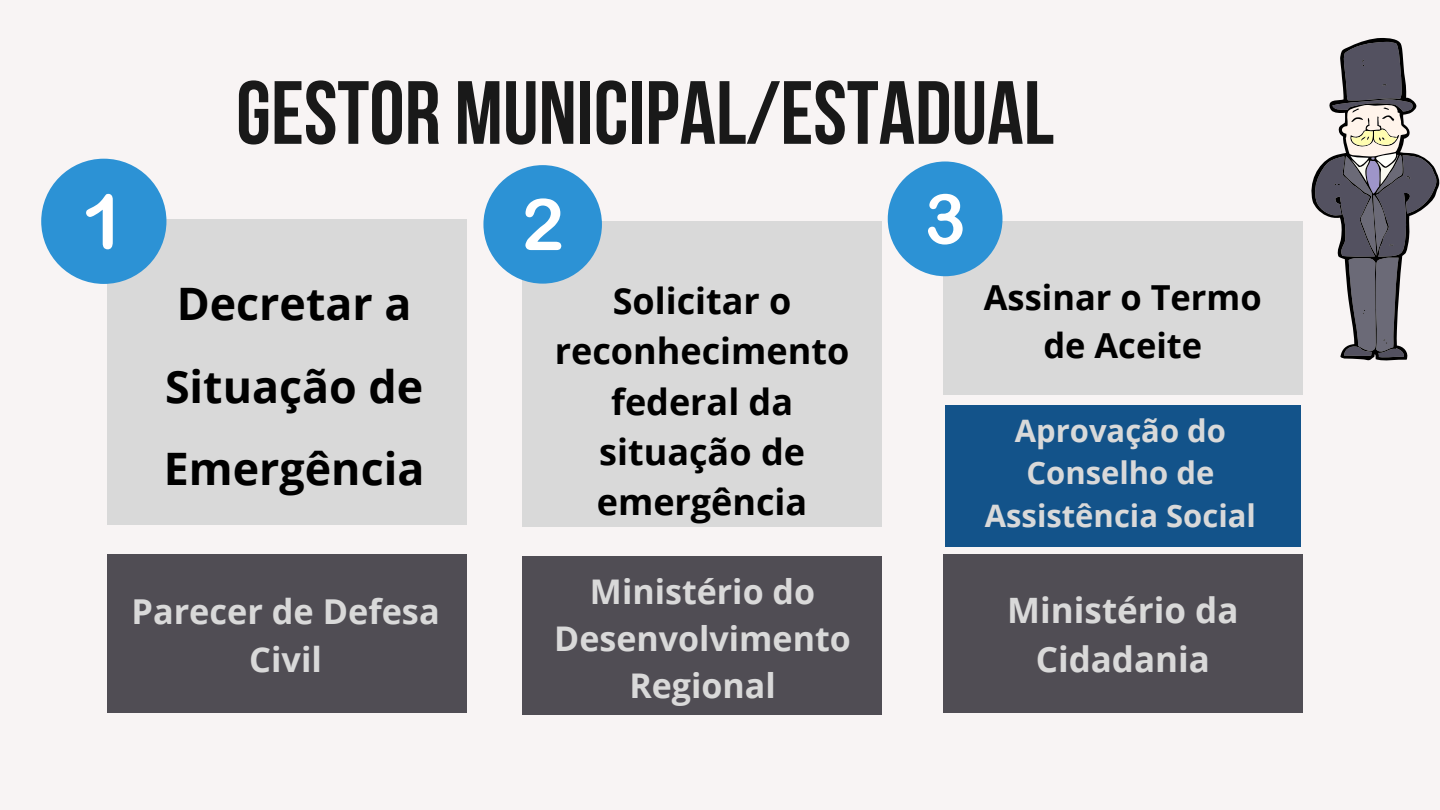
<style>
.page{position:relative;width:1440px;height:810px;background:#f8f4f4}
.page>*{position:absolute;margin:0;border:0;box-sizing:border-box;transform-origin:0 0}
.t1{font:700 89.5px "Bebas Neue";color:#191919}
.t2{font:700 44.7px/82.5px "Open Sans";color:#000}
.t3{font:700 36px/50.2px "Open Sans";color:#000;text-align:center}
.t4{font:700 35px/48.8px "Open Sans";color:#d9d9d9;text-align:center}
.t5{font:700 34.5px/48px "Open Sans";color:#000;text-align:center}
.t6{font:700 34.3px/48px "Open Sans";color:#d9d9d9;text-align:center}
.t7{font:700 34px/47.2px "Open Sans";color:#d9d9d9;text-align:center}
.t8{font:700 31px/42.8px "Open Sans";color:#d9d9d9;text-align:center}
</style>
<div class="page">
<div style="left:107px;top:219px;width:360px;height:305px;background:#d9d9d9"></div>
<svg style="left:1311px;top:38px;width:129px;height:323px"></svg>
<div style="left:41px;top:159px;width:125px;height:125px;background:#2c92d5;border-radius:50%"></div>
<svg style="left:86px;top:194px;width:27px;height:55px"></svg>
<div style="left:107px;top:554px;width:360px;height:159px;background:#504d54"></div>
<div style="left:522px;top:556px;width:360px;height:159px;background:#504d54"></div>
<div style="left:522px;top:221px;width:360px;height:306px;background:#d9d9d9"></div>
<div style="left:483px;top:165px;width:119px;height:119px;background:#2c92d5;border-radius:50%"></div>
<svg style="left:525px;top:198px;width:36px;height:52px"></svg>
<div style="left:943px;top:221px;width:360px;height:174px;background:#d9d9d9"></div>
<div style="left:943px;top:554px;width:360px;height:159px;background:#504d54"></div>
<div style="left:945px;top:405px;width:356px;height:142px;background:#13538a"></div>
<div style="left:888px;top:161px;width:115px;height:115px;background:#2c92d5;border-radius:50%"></div>
<svg style="left:928px;top:194px;width:35px;height:51px"></svg>
<p class="t1" style="left:236px;top:77px;width:819px">GESTOR MUNICIPAL/ESTADUAL</p>
<p class="t2" style="left:164px;top:262px;width:262px">Decretar a<br>Situação de<br>Emergência</p>
<p class="t6" style="left:131px;top:586px;width:310px">Parecer de Defesa<br>Civil</p>
<p class="t3" style="left:555px;top:275px;width:296px">Solicitar o reconhecimento federal da situação de emergência</p>
<p class="t7" style="left:554px;top:567px;width:298px">Ministério do<br>Desenvolvimento<br>Regional</p>
<p class="t5" style="left:984px;top:272px;width:279px">Assinar o Termo de Aceite</p>
<p class="t8" style="left:985px;top:408px;width:273px">Aprovação do<br>Conselho de<br>Assistência Social</p>
<p class="t4" style="left:1007px;top:585px;width:233px">Ministério da<br>Cidadania</p>
</div>
